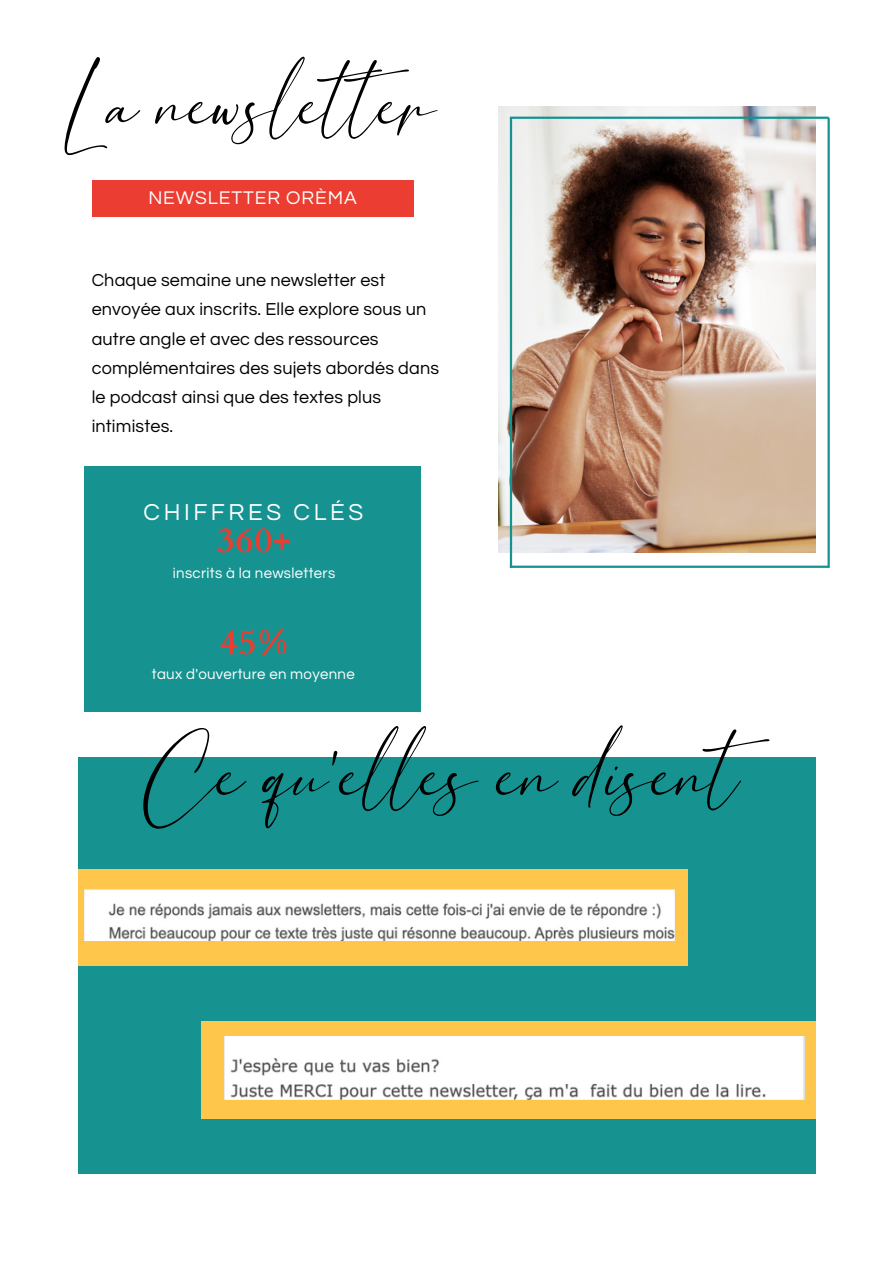
<style>
.page{position:relative;width:894px;height:1264px;background:#fff}
.page>*{position:absolute;margin:0;border:0;box-sizing:border-box;transform-origin:0 0}
.t1{font:85.95px "Breattogis";color:#000}
.t2{font:83.7px "Breattogis";color:#000}
.t3{font:700 35.25px "Cardo";color:#eb3d31}
.t4{font:24px "Questrial";letter-spacing:.15em;color:#fff}
.t5{font:19.05px "Questrial";letter-spacing:.05em;color:#fff}
.t6{font:18px/29.2px "Questrial";letter-spacing:.01em;color:#000}
.t7{font:15px "Questrial";letter-spacing:.02em;color:#fff}
</style>
<div class="page">
<img style="left:498px;top:106px;width:316px;height:446px">
<div style="left:84px;top:466px;width:337px;height:246px;background:#169391"></div>
<div style="left:92px;top:181px;width:321px;height:36px;background:#eb3d31"></div>
<hr style="left:509px;top:117px;width:319px;height:2px;background:#169391">
<hr style="left:509px;top:565px;width:319px;height:3px;background:#169391">
<hr style="left:509px;top:118px;width:3px;height:450px;background:#169391">
<hr style="left:827px;top:118px;width:2px;height:450px;background:#169391">
<div style="left:78px;top:757px;width:737px;height:417px;background:#169391"></div>
<div style="left:78px;top:869px;width:609px;height:96px;background:#ffc64c"></div>
<div style="left:201px;top:1020px;width:614px;height:98px;background:#ffc64c"></div>
<img style="left:84px;top:890px;width:590px;height:50px">
<img style="left:225px;top:1036px;width:579px;height:63px">
<h2 class="t2" style="left:74px;top:41px;width:363px">La newslet er</h2>
<p class="t5" style="left:148px;top:188px;width:210px">NEWSLETTER ORÈMA</p>
<p class="t6" style="left:92px;top:266px;width:349px">Chaque semaine une newsletter est envoyée aux inscrits. Elle explore sous un autre angle et avec des ressources complémentaires des sujets abordés dans le podcast ainsi que des textes plus intimistes.</p>
<h3 class="t4" style="left:143px;top:500px;width:221px">CHIFFRES CLÉS</h3>
<h3 class="t3" style="left:217px;top:517px;width:76px">360+</h3>
<p class="t7" style="left:173px;top:565px;width:164px">inscrits à la newsletters</p>
<h3 class="t3" style="left:219px;top:619px;width:70px">45%</h3>
<p class="t7" style="left:152px;top:667px;width:204px">taux d'ouverture en moyenne</p>
<h1 class="t1" style="left:153px;top:710px;width:588px">Ce qu'elles en disent</h1>
</div>
